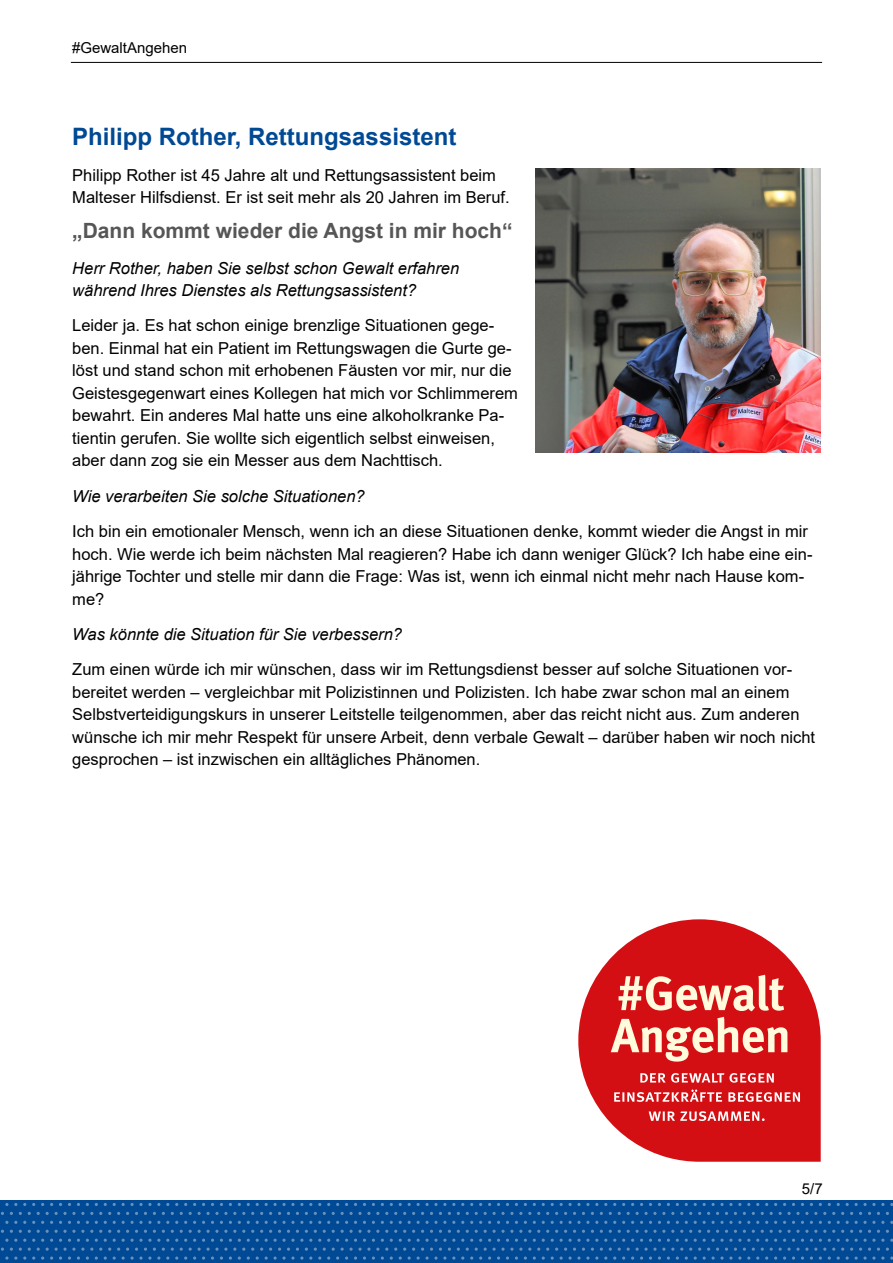
<style>
.page{position:relative;width:893px;height:1263px;background:#fff}
.page>*{position:absolute;margin:0;border:0;box-sizing:border-box;transform-origin:0 0}
.Inhalt_FT_Abstand_nach{font:700 24px "Arial";color:#004994}
.Inhalt_FT_Abstand_nach-2{font:700 21px "Arial";color:#575656}
.Inhalt_FT_Abstand_nach-3{font:16.5px/22.5px "Arial";color:#000}
.Inhalt_FT_Abstand_nach-4{font:italic 16.5px/22.5px "Arial";color:#000}
.t1{font:15px "Arial";color:#000}
</style>
<div class="page">
<div style="left:0;top:1200px;width:893px;height:63px;background:#004994"></div>
<svg style="left:627px;top:1212px;width:38px;height:3px"></svg>
<svg style="left:484px;top:1212px;width:38px;height:3px"></svg>
<svg style="left:341px;top:1212px;width:38px;height:3px"></svg>
<svg style="left:198px;top:1212px;width:38px;height:3px"></svg>
<svg style="left:46px;top:1212px;width:47px;height:3px"></svg>
<svg style="left:551px;top:1203px;width:47px;height:3px"></svg>
<svg style="left:408px;top:1203px;width:38px;height:3px"></svg>
<svg style="left:265px;top:1203px;width:38px;height:3px"></svg>
<svg style="left:122px;top:1203px;width:38px;height:3px"></svg>
<svg style="left:5px;top:1203px;width:12px;height:3px"></svg>
<svg style="left:551px;top:1221px;width:47px;height:3px"></svg>
<svg style="left:408px;top:1221px;width:38px;height:3px"></svg>
<svg style="left:265px;top:1221px;width:38px;height:3px"></svg>
<svg style="left:122px;top:1221px;width:38px;height:3px"></svg>
<svg style="left:5px;top:1221px;width:12px;height:3px"></svg>
<svg style="left:479px;top:1230px;width:218px;height:30px"></svg>
<svg style="left:238px;top:1230px;width:240px;height:30px"></svg>
<svg style="left:1px;top:1230px;width:235px;height:30px"></svg>
<svg style="left:770px;top:1212px;width:38px;height:3px"></svg>
<svg style="left:846px;top:1203px;width:38px;height:3px"></svg>
<svg style="left:703px;top:1203px;width:38px;height:3px"></svg>
<svg style="left:846px;top:1221px;width:38px;height:3px"></svg>
<svg style="left:703px;top:1221px;width:38px;height:3px"></svg>
<svg style="left:698px;top:1230px;width:195px;height:30px"></svg>
<hr style="left:71px;top:62px;width:751px;height:1px;background:#000">
<img style="left:536px;top:168px;width:285px;height:285px">
<svg style="left:578px;top:919px;width:243px;height:243px;fill:#d40f14"></svg>
<svg style="left:649px;top:1111px;width:116px;height:10px"></svg>
<svg style="left:614px;top:1089px;width:186px;height:13px"></svg>
<svg style="left:640px;top:1073px;width:134px;height:10px"></svg>
<svg style="left:611px;top:1017px;width:176px;height:44px;background:#e3625b"></svg>
<svg style="left:619px;top:975px;width:165px;height:36px;background:#e6756b"></svg>
<p class="t1" style="left:72px;top:37px;width:117px">#GewaltAngehen</p>
<p class="Inhalt_FT_Abstand_nach" style="left:72px;top:120px;width:386px">Philipp Rother, Rettungsassistent</p>
<p class="Inhalt_FT_Abstand_nach-3" style="left:72px;top:164px;width:439px">Philipp Rother ist 45 Jahre alt und Rettungsassistent beim<br>Malteser Hilfsdienst. Er ist seit mehr als 20 Jahren im Beruf.</p>
<p class="Inhalt_FT_Abstand_nach-2" style="left:72px;top:216px;width:442px">„Dann kommt wieder die Angst in mir hoch“</p>
<p class="Inhalt_FT_Abstand_nach-4" style="left:72px;top:257px;width:389px">Herr Rother, haben Sie selbst schon Gewalt erfahren während Ihres Dienstes als Rettungsassistent?</p>
<p class="Inhalt_FT_Abstand_nach-3" style="left:72px;top:314px;width:447px">Leider ja. Es hat schon einige brenzlige Situationen gege&shy;ben. Einmal hat ein Patient im Rettungswagen die Gurte ge&shy;löst und stand schon mit erhobenen Fäusten vor mir, nur die Geistesgegenwart eines Kollegen hat mich vor Schlimmerem bewahrt. Ein anderes Mal hatte uns eine alkoholkranke Pa&shy;tientin gerufen. Sie wollte sich eigentlich selbst einweisen, aber dann zog sie ein Messer aus dem Nachttisch.</p>
<p class="Inhalt_FT_Abstand_nach-4" style="left:72px;top:485px;width:294px">Wie verarbeiten Sie solche Situationen?</p>
<p class="Inhalt_FT_Abstand_nach-3" style="left:72px;top:520px;width:742px">Ich bin ein emotionaler Mensch, wenn ich an diese Situationen denke, kommt wieder die Angst in mir hoch. Wie werde ich beim nächsten Mal reagieren? Habe ich dann weniger Glück? Ich habe eine ein&shy;jährige Tochter und stelle mir dann die Frage: Was ist, wenn ich einmal nicht mehr nach Hause kom&shy;me?</p>
<p class="Inhalt_FT_Abstand_nach-4" style="left:72px;top:623px;width:331px">Was könnte die Situation für Sie verbessern?</p>
<p class="Inhalt_FT_Abstand_nach-3" style="left:72px;top:658px;width:744px">Zum einen würde ich mir wünschen, dass wir im Rettungsdienst besser auf solche Situationen vor&shy;bereitet werden – vergleichbar mit Polizistinnen und Polizisten. Ich habe zwar schon mal an einem Selbstverteidigungskurs in unserer Leitstelle teilgenommen, aber das reicht nicht aus. Zum anderen wünsche ich mir mehr Respekt für unsere Arbeit, denn verbale Gewalt – darüber haben wir noch nicht gesprochen – ist inzwischen ein alltägliches Phänomen.</p>
<p class="t1" style="left:802px;top:1178px;width:22px">5/7</p>
</div>
